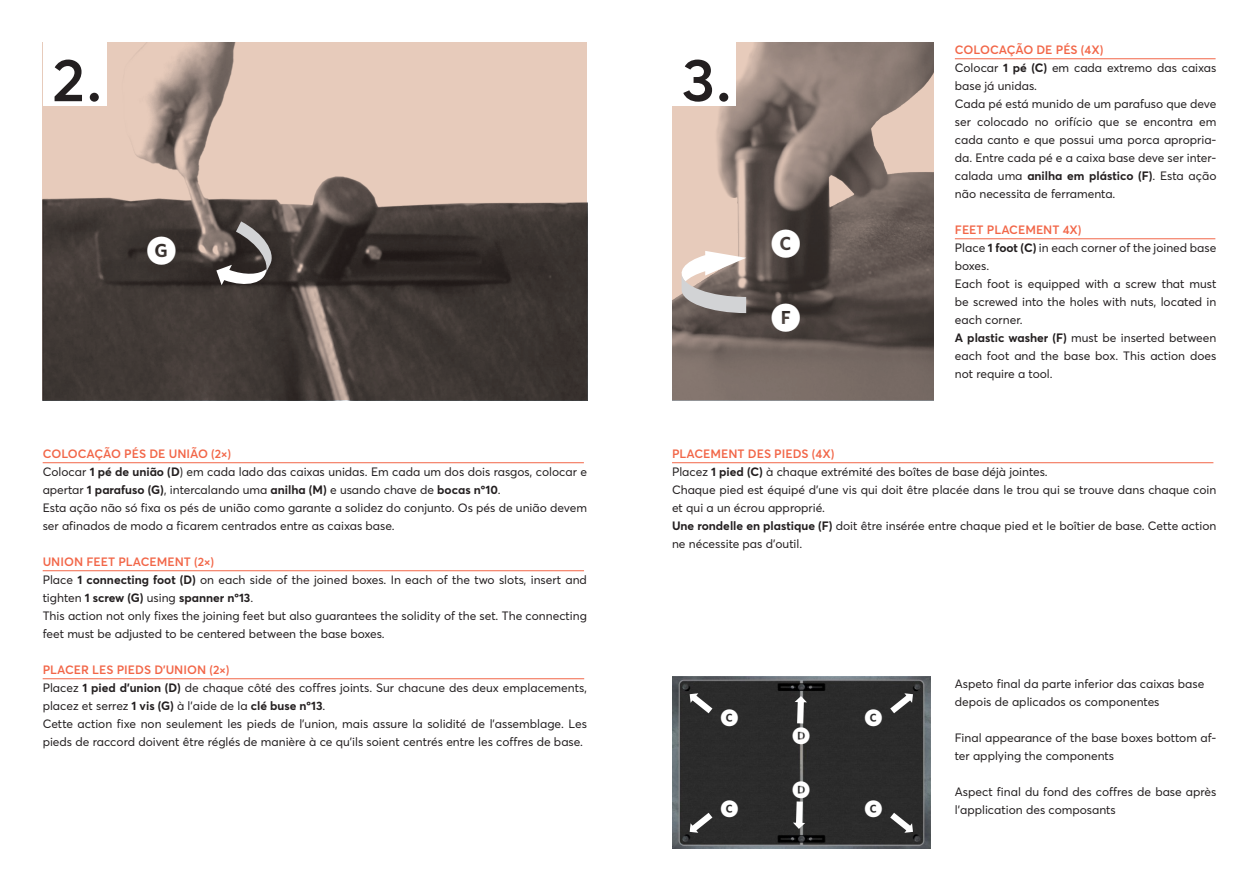
<style>
.page{position:relative;width:1259px;height:893px;background:#fff}
.page>*{position:absolute;margin:0;border:0;box-sizing:border-box;transform-origin:0 0}
.t1{font:600 60px "Averta CY";color:#231f20}
.t2{font:30px "Whitney Index Black Round Bd";color:#fff}
.t3{font:18px "Whitney Index Black Round Bd";color:#fff}
.t4{font:12px/18px "Averta CY";color:#231f20}
.t5{font:600 12px "Averta CY";color:#f26648}
.s1{font-weight:700}
</style>
<div class="page">
<img style="left:43px;top:43px;width:544px;height:357px">
<img style="left:672px;top:43px;width:261px;height:357px">
<hr style="left:43px;top:462px;width:541px;height:1px;background:#f26648">
<hr style="left:43px;top:570px;width:541px;height:1px;background:#f26648">
<hr style="left:43px;top:678px;width:541px;height:1px;background:#f26648">
<div style="left:43px;top:43px;width:63px;height:63px;background:#fff"></div>
<div style="left:672px;top:43px;width:64px;height:63px;background:#fff"></div>
<svg style="left:216px;top:221px;width:60px;height:67px;background:#6b6562"></svg>
<hr style="left:955px;top:58px;width:260px;height:1px;background:#f26648">
<hr style="left:955px;top:238px;width:260px;height:1px;background:#f26648">
<svg style="left:676px;top:251px;width:70px;height:62px"></svg>
<hr style="left:672px;top:462px;width:541px;height:1px;background:#f26648">
<img style="left:672px;top:677px;width:258px;height:172px">
<svg style="left:689px;top:693px;width:23px;height:20px"></svg>
<svg style="left:890px;top:813px;width:23px;height:20px"></svg>
<svg style="left:890px;top:693px;width:23px;height:20px"></svg>
<svg style="left:689px;top:813px;width:23px;height:20px"></svg>
<svg style="left:793px;top:801px;width:12px;height:28px"></svg>
<svg style="left:794px;top:696px;width:13px;height:27px"></svg>
<p class="t1" style="left:51px;top:38px;width:53px">2.</p>
<p class="t1" style="left:680px;top:38px;width:53px">3.</p>
<p class="t2" style="left:147px;top:237px;width:32px">G</p>
<p class="t2" style="left:770px;top:230px;width:32px">C</p>
<p class="t2" style="left:771px;top:304px;width:32px">F</p>
<p class="t5" style="left:955px;top:42px;width:150px">COLOCAÇÃO DE PÉS (4X)</p>
<p class="t4" style="left:955px;top:59px;width:263px">Colocar <span class="s1">1 pé (C)</span> em cada extremo das caixas base já unidas.</p>
<p class="t4" style="left:955px;top:95px;width:263px;text-align:justify">Cada pé está munido de um parafuso que deve ser colocado no orifício que se encontra em cada canto e que possui uma porca apropria&shy;da. Entre cada pé e a caixa base deve ser inter&shy;calada uma <span class="s1">anilha em plástico (F)</span>. Esta ação não necessita de ferramenta.</p>
<p class="t5" style="left:955px;top:222px;width:128px">FEET PLACEMENT 4X)</p>
<p class="t4" style="left:955px;top:239px;width:263px">Place <span class="s1">1 foot (C)</span> in each corner of the joined base boxes.</p>
<p class="t4" style="left:955px;top:275px;width:263px;text-align:justify">Each foot is equipped with a screw that must be screwed into the holes with nuts, located in each corner.</p>
<p class="t4" style="left:955px;top:329px;width:263px;text-align:justify"><span class="s1">A plastic washer (F)</span> must be inserted between each foot and the base box. This action does not require a tool.</p>
<p class="t5" style="left:43px;top:446px;width:190px">COLOCAÇÃO PÉS DE UNIÃO (2×)</p>
<p class="t4" style="left:43px;top:462px;width:546px">Colocar <span class="s1">1 pé de união (D</span>) em cada lado das caixas unidas. Em cada um dos dois rasgos, colocar e apertar <span class="s1">1 parafuso (G)</span>, intercalando uma <span class="s1">anilha (M)</span> e usando chave de <span class="s1">bocas nº10</span>.</p>
<p class="t4" style="left:43px;top:498px;width:546px">Esta ação não só fixa os pés de união como garante a solidez do conjunto. Os pés de união devem ser afinados de modo a ficarem centrados entre as caixas base.</p>
<p class="t5" style="left:43px;top:554px;width:173px">UNION FEET PLACEMENT (2×)</p>
<p class="t4" style="left:43px;top:570px;width:546px">Place <span class="s1">1 connecting foot (D)</span> on each side of the joined boxes. In each of the two slots, insert and tighten <span class="s1">1 screw (G)</span> using <span class="s1">spanner nº13</span>.</p>
<p class="t4" style="left:43px;top:606px;width:546px">This action not only fixes the joining feet but also guarantees the solidity of the set. The connecting feet must be adjusted to be centered between the base boxes.</p>
<p class="t5" style="left:43px;top:662px;width:188px">PLACER LES PIEDS D’UNION (2×)</p>
<p class="t4" style="left:43px;top:678px;width:546px">Placez <span class="s1">1 pied d’union (D)</span> de chaque côté des coffres joints. Sur chacune des deux emplacements, placez et serrez <span class="s1">1 vis (G)</span> à l’aide de la <span class="s1">clé buse nº13</span>.</p>
<p class="t4" style="left:43px;top:714px;width:546px">Cette action fixe non seulement les pieds de l’union, mais assure la solidité de l’assemblage. Les pieds de raccord doivent être réglés de manière à ce qu’ils soient centrés entre les coffres de base.</p>
<p class="t5" style="left:672px;top:446px;width:164px">PLACEMENT DES PIEDS (4X)</p>
<p class="t4" style="left:672px;top:462px;width:377px">Placez <span class="s1">1 pied (C)</span> à chaque extrémité des boîtes de base déjà jointes.</p>
<p class="t4" style="left:672px;top:480px;width:546px">Chaque pied est équipé d’une vis qui doit être placée dans le trou qui se trouve dans chaque coin et qui a un écrou approprié.</p>
<p class="t4" style="left:672px;top:516px;width:546px"><span class="s1">Une rondelle en plastique (F)</span> doit être insérée entre chaque pied et le boîtier de base. Cette action ne nécessite pas d’outil.</p>
<p class="t3" style="left:720px;top:709px;width:20px">C</p>
<p class="t3" style="left:720px;top:800px;width:20px">C</p>
<p class="t3" style="left:792px;top:727px;width:20px">D</p>
<p class="t3" style="left:792px;top:781px;width:20px">D</p>
<p class="t3" style="left:864px;top:709px;width:20px">C</p>
<p class="t3" style="left:864px;top:800px;width:20px">C</p>
<p class="t4" style="left:955px;top:675px;width:251px">Aspeto final da parte inferior das caixas base</p>
<p class="t4" style="left:955px;top:693px;width:206px">depois de aplicados os componentes</p>
<p class="t4" style="left:955px;top:729px;width:263px">Final appearance of the base boxes bottom af&shy;ter applying the components</p>
<p class="t4" style="left:955px;top:783px;width:263px">Aspect final du fond des coffres de base après l’application des composants</p>
</div>
